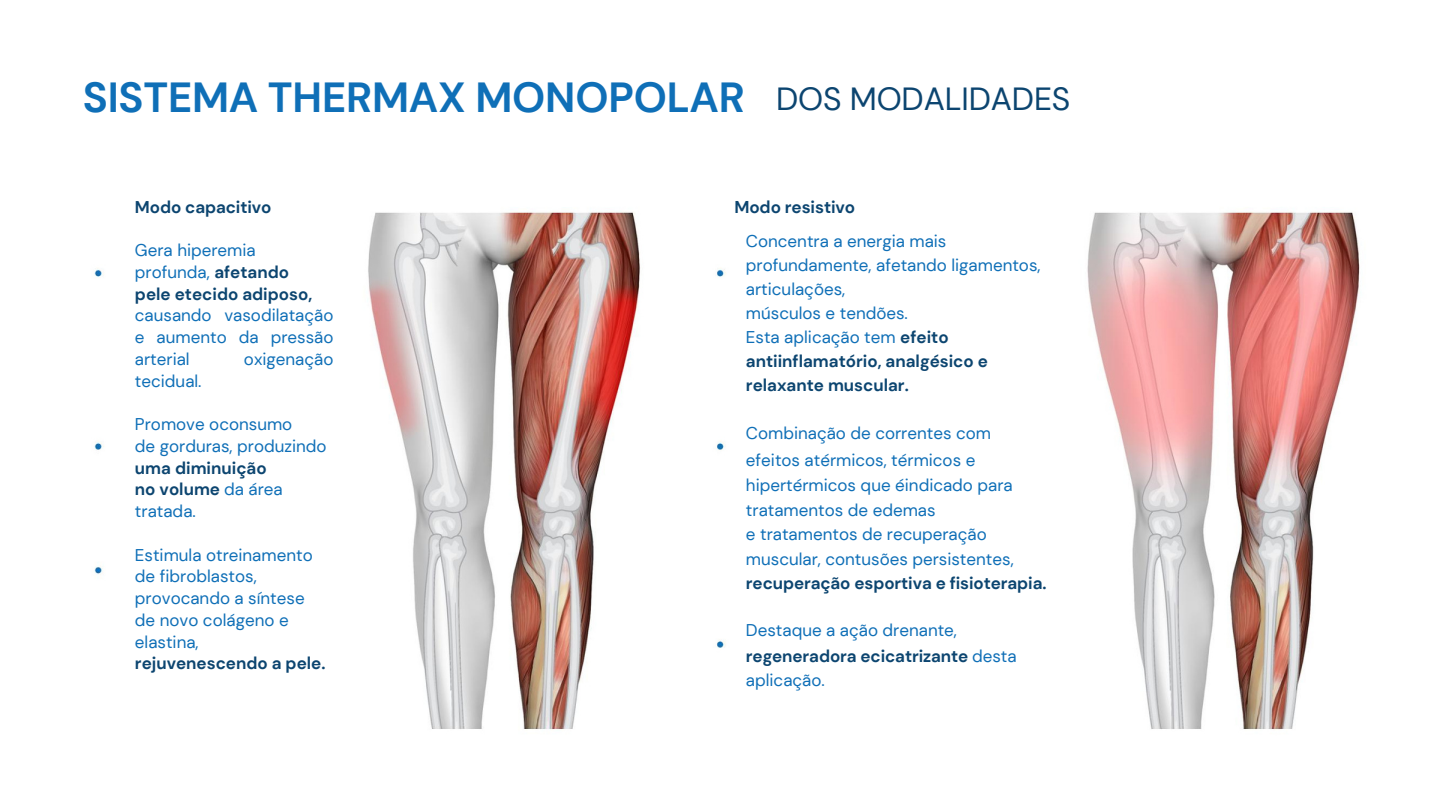
<style>
.page{position:relative;width:1440px;height:810px;background:#fff}
.page>*{position:absolute;margin:0;border:0;box-sizing:border-box;transform-origin:0 0}
.t1{font:700 42px "DM Sans";letter-spacing:-.005em;color:#0f6fb7}
.t2{font:32px "DM Sans";letter-spacing:-.005em;color:#0c4570}
.t3{font:700 17.1px "DM Sans";letter-spacing:-.005em;color:#0c4570}
.t4{font:17px/21.8px "DM Sans";color:#0f6fb7;text-align:justify}
.t5{font:700 17px/21.8px "DM Sans";color:#0c4570}
.s1{font-weight:700;color:#0c4570}
.s2{font-weight:400;color:#0f6fb7}
</style>
<div class="page">
<img style="left:94px;top:212px;width:1266px;height:518px">
<h1 class="t1" style="left:83px;top:70px;width:664px">SISTEMA THERMAX MONOPOLAR</h1>
<p class="t2" style="left:776px;top:78px;width:296px">DOS MODALIDADES</p>
<h2 class="t5" style="left:135px;top:196px;width:138px">Modo capacitivo</h2>
<h3 class="t4" style="left:135px;top:239px;width:122px">Gera hiperemia</h3>
<p class="t4" style="left:135px;top:261px;width:156px">profunda, <span class="s1">afetando</span></p>
<p class="t5" style="left:135px;top:283px;width:179px">pele etecido adiposo,</p>
<p class="t4" style="left:135px;top:305px;width:200px">causando vasodilatação e aumento da pressão arterial</p>
<p class="t4" style="left:244px;top:348px;width:91px">oxigenação</p>
<p class="t4" style="left:135px;top:370px;width:68px">tecidual.</p>
<p class="t4" style="left:135px;top:413px;width:159px">Promove oconsumo</p>
<p class="t4" style="left:135px;top:435px;width:193px">de gorduras, produzindo</p>
<p class="t5" style="left:135px;top:457px;width:133px">uma diminuição</p>
<p class="t5" style="left:135px;top:479px;width:149px">no volume <span class="s2">da área</span></p>
<p class="t4" style="left:135px;top:500px;width:62px">tratada.</p>
<p class="t4" style="left:135px;top:544px;width:179px">Estimula otreinamento</p>
<p class="t4" style="left:135px;top:566px;width:123px">de fibroblastos,</p>
<p class="t4" style="left:135px;top:587px;width:171px">provocando a síntese</p>
<p class="t4" style="left:135px;top:609px;width:155px">de novo colágeno e</p>
<p class="t5" style="left:135px;top:631px;width:192px"><span class="s2">elastina, </span>rejuvenescendo a pele.</p>
<p class="t3" style="left:734px;top:196px;width:123px">Modo resistivo</p>
<h3 class="t4" style="left:746px;top:229px;width:296px;line-height:24px;text-align:left">Concentra a energia mais profundamente, afetando ligamentos, articulações,</h3>
<p class="t4" style="left:746px;top:302px;width:164px">músculos e tendões.</p>
<p class="t5" style="left:746px;top:325px;width:244px;line-height:24px"><span class="s2">Esta aplicação tem</span> efeito antiinflamatório, analgésico e</p>
<p class="t5" style="left:746px;top:374px;width:164px">relaxante muscular.</p>
<p class="t4" style="left:746px;top:422px;width:247px">Combinação de correntes com</p>
<p class="t4" style="left:746px;top:449px;width:231px">efeitos atérmicos, térmicos e</p>
<p class="t4" style="left:746px;top:475px;width:268px">hipertérmicos que éindicado para</p>
<p class="t4" style="left:746px;top:499px;width:191px">tratamentos de edemas</p>
<p class="t4" style="left:746px;top:523px;width:242px">e tratamentos de recuperação</p>
<p class="t4" style="left:746px;top:548px;width:269px">muscular, contusões persistentes,</p>
<p class="t5" style="left:746px;top:572px;width:302px">recuperação esportiva e fisioterapia.</p>
<p class="t4" style="left:746px;top:619px;width:213px">Destaque a ação drenante,</p>
<p class="t5" style="left:746px;top:646px;width:272px">regeneradora ecicatrizante <span class="s2">desta</span></p>
<p class="t4" style="left:746px;top:670px;width:80px">aplicação.</p>
</div>
